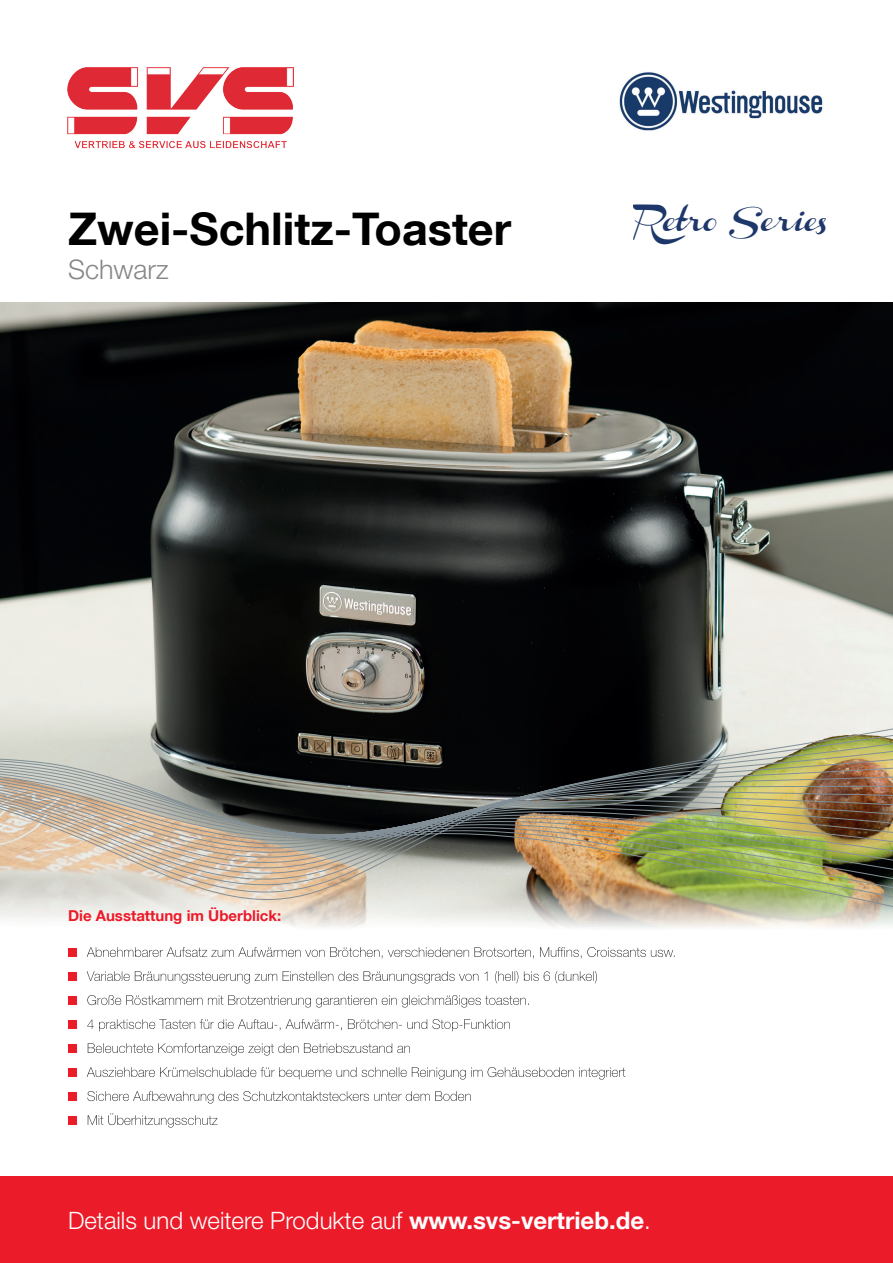
<style>
.page{position:relative;width:893px;height:1263px;background:#fff}
.page>*{position:absolute;margin:0;border:0;box-sizing:border-box;transform-origin:0 0}
.t1{font:700 45px "Helvetica Neue LT Com";color:#000001}
.t2{font:300 27px "Helvetica Neue LT Std";color:#868788}
.t3{font:300 24px "Helvetica Neue LT Std";color:#fff}
.t4{font:20.7px "Channel Slanted 2";color:#1e376a}
.t5{font:700 15px "Helvetica Neue LT Com";color:#ec1b29}
.s1{font-family:"Helvetica Neue LT Com";font-weight:700}
</style>
<div class="page">
<img style="left:67px;top:67px;width:227px;height:82px">
<div style="left:0;top:1176px;width:893px;height:87px;background:#ec1b29"></div>
<img style="left:0;top:303px;width:893px;height:408px">
<img style="left:0;top:711px;width:893px;height:217px">
<img style="left:619px;top:72px;width:204px;height:59px">
<div style="left:68px;top:1116px;width:9px;height:9px;background:#ea1c28"></div>
<div style="left:68px;top:1092px;width:9px;height:9px;background:#ea1c28"></div>
<div style="left:68px;top:1068px;width:9px;height:9px;background:#ea1c28"></div>
<div style="left:68px;top:1044px;width:9px;height:9px;background:#ea1c28"></div>
<div style="left:68px;top:1020px;width:9px;height:9px;background:#ea1c28"></div>
<div style="left:68px;top:996px;width:9px;height:9px;background:#ea1c28"></div>
<div style="left:68px;top:972px;width:9px;height:9px;background:#ea1c28"></div>
<div style="left:68px;top:948px;width:9px;height:9px;background:#ea1c28"></div>
<svg style="left:88px;top:1113px;width:130px;height:14px"></svg>
<svg style="left:87px;top:1091px;width:384px;height:12px"></svg>
<svg style="left:87px;top:1067px;width:538px;height:12px"></svg>
<svg style="left:88px;top:1043px;width:322px;height:12px"></svg>
<svg style="left:87px;top:1019px;width:423px;height:12px"></svg>
<svg style="left:87px;top:995px;width:442px;height:12px"></svg>
<svg style="left:87px;top:971px;width:510px;height:12px"></svg>
<svg style="left:87px;top:947px;width:588px;height:11px"></svg>
<h1 class="t1" style="left:68px;top:200px;width:445px">Zwei-Schlitz-Toaster</h1>
<p class="t4" style="left:634px;top:211px;width:195px">Retro Series</p>
<p class="t2" style="left:68px;top:253px;width:102px">Schwarz</p>
<p class="t5" style="left:68px;top:906px;width:215px">Die Ausstattung im Überblick:</p>
<p class="t3" style="left:68px;top:1206px;width:584px">Details und weitere Produkte auf <span class="s1">www.svs-vertrieb.de</span>.</p>
</div>
